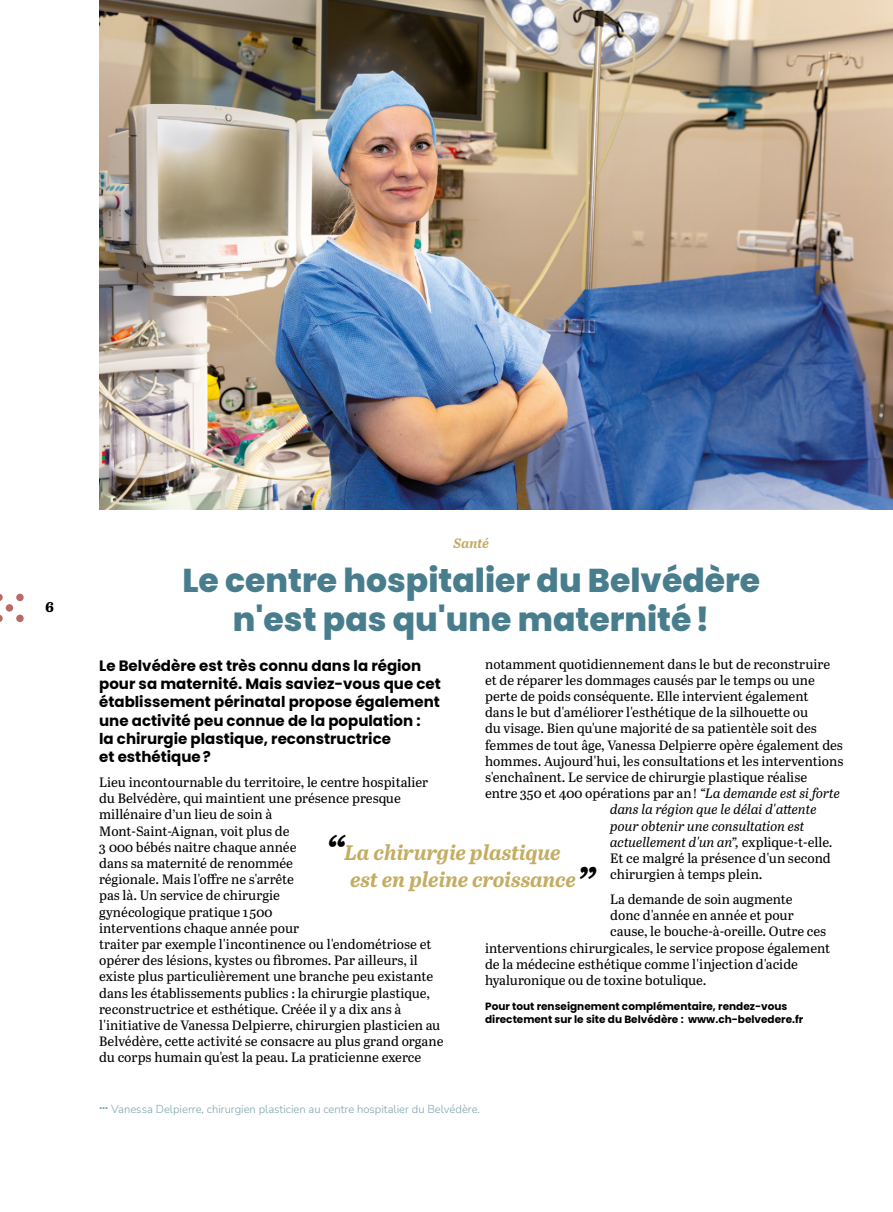
<style>
.page{position:relative;width:893px;height:1212px;background:#fff}
.page>*{position:absolute;margin:0;border:0;box-sizing:border-box;transform-origin:0 0}
.t1{font:800 33px/39.6px "Poppins";color:#487d8d;text-align:center}
.t2{font:italic 700 21px/27px "Abril Text";color:#c4ad63}
.t3{font:700 15px/18.3px "Poppins";color:#000}
.t4{font:800 15px "Abril Text";color:#000}
.t5{font:13.5px/16.2px "Abril Text";color:#000}
.t6{font:italic 13.5px "Abril Text";color:#000}
.t7{font:italic 700 13.5px "Abril Text";color:#c4ad63}
.t8{font:300 11.25px "Nunito Sans";color:#7ca2af}
.t9{font:700 10.5px/12.6px "Poppins";color:#000}
.s1{font-style:italic}
.s2{font-style:normal}
.s3{font-size:45px;color:#000}
</style>
<div class="page">
<img style="left:99px;top:0;width:794px;height:509px">
<div style="left:16px;top:615px;width:8px;height:7px;background:#b96a65;border-radius:50%"></div>
<div style="left:16px;top:594px;width:8px;height:7px;background:#b96a65;border-radius:50%"></div>
<svg style="left:0;top:615px;width:3px;height:7px"></svg>
<svg style="left:0;top:594px;width:3px;height:7px"></svg>
<div style="left:6px;top:604px;width:7px;height:8px;background:#b96a65;border-radius:50%"></div>
<p class="t4" style="left:45px;top:595px;width:10px">6</p>
<p class="t7" style="left:454px;top:533px;width:37px">Santé</p>
<h1 class="t1" style="left:182px;top:560px;width:579px">Le centre hospitalier du Belvédère n'est pas qu'une maternité!</h1>
<p class="t3" style="left:99px;top:656px;width:343px">Le Belvédère est très connu dans la région pour sa maternité. Mais saviez-vous que cet établissement périnatal propose également une activité peu connue de la population :<br>la chirurgie plastique, reconstructrice<br>et esthétique?</p>
<p class="t5" style="left:99px;top:773px;width:346px">Lieu incontournable du territoire, le centre hospitalier du Belvédère, qui maintient une présence presque millénaire d’un lieu de soin à<br>Mont-Saint-Aignan, voit plus de<br>3 000 bébés naitre chaque année<br>dans sa maternité de renommée<br>régionale. Mais l'offre ne s'arrête<br>pas là. Un service de chirurgie<br>gynécologique pratique 1 500<br>interventions chaque année pour<br>traiter par exemple l'incontinence ou l'endométriose et opérer des lésions, kystes ou fibromes. Par ailleurs, il existe plus particulièrement une branche peu existante dans les établissements publics : la chirurgie plastique, reconstructrice et esthétique. Créée il y a dix ans à l'initiative de Vanessa Delpierre, chirurgien plasticien au Belvédère, cette activité se consacre au plus grand organe du corps humain qu'est la peau. La praticienne exerce</p>
<p class="t5" style="left:485px;top:655px;width:347px">notamment quotidiennement dans le but de reconstruire</p>
<p class="t5" style="left:485px;top:671px;width:331px">et de réparer les dommages causés par le temps ou une</p>
<p class="t5" style="left:485px;top:687px;width:325px">perte de poids conséquente. Elle intervient également</p>
<p class="t5" style="left:485px;top:704px;width:325px">dans le but d'améliorer l'esthétique de la silhouette ou</p>
<p class="t5" style="left:485px;top:720px;width:333px">du visage. Bien qu'une majorité de sa patientèle soit des</p>
<p class="t5" style="left:485px;top:736px;width:359px">femmes de tout âge, Vanessa Delpierre opère également des</p>
<p class="t5" style="left:485px;top:752px;width:360px">hommes. Aujourd'hui, les consultations et les interventions</p>
<p class="t5" style="left:485px;top:768px;width:324px">s'enchaînent. Le service de chirurgie plastique réalise</p>
<p class="t5" style="left:485px;top:785px;width:356px">entre 350 et 400 opérations par an ! <span class="s1">“La demande est si forte</span></p>
<p class="t6" style="left:610px;top:800px;width:208px">dans la région que le délai d'attente</p>
<p class="t6" style="left:610px;top:816px;width:196px">pour obtenir une consultation est</p>
<p class="t6" style="left:610px;top:832px;width:224px">actuellement d'un an”, <span class="s2">explique-t-elle.</span></p>
<p class="t5" style="left:610px;top:849px;width:222px">Et ce malgré la présence d'un second</p>
<p class="t5" style="left:610px;top:866px;width:154px">chirurgien à temps plein.</p>
<p class="t5" style="left:610px;top:890px;width:184px">La demande de soin augmente</p>
<p class="t5" style="left:610px;top:907px;width:185px">donc d'année en année et pour</p>
<p class="t5" style="left:610px;top:923px;width:218px">cause, le bouche-à-oreille. Outre ces</p>
<p class="t5" style="left:485px;top:939px;width:347px">interventions chirurgicales, le service propose également</p>
<p class="t5" style="left:485px;top:955px;width:314px">de la médecine esthétique comme l'injection d'acide</p>
<p class="t5" style="left:485px;top:971px;width:223px">hyaluronique ou de toxine botulique.</p>
<p class="t9" style="left:485px;top:1000px;width:320px">Pour tout renseignement complémentaire, rendez-vous directement sur le site du Belvédère : www.ch-belvedere.fr</p>
<h2 class="t2" style="left:350px;top:838px;width:247px;text-indent:-26px"><span class="s3">“</span>La chirurgie plastique<br>est en pleine croissance<span class="s3">”</span></h2>
<p class="t8" style="left:99px;top:1102px;width:382px"><sup>…</sup> Vanessa Delpierre, chirurgien plasticien au centre hospitalier du Belvédère.</p>
</div>
